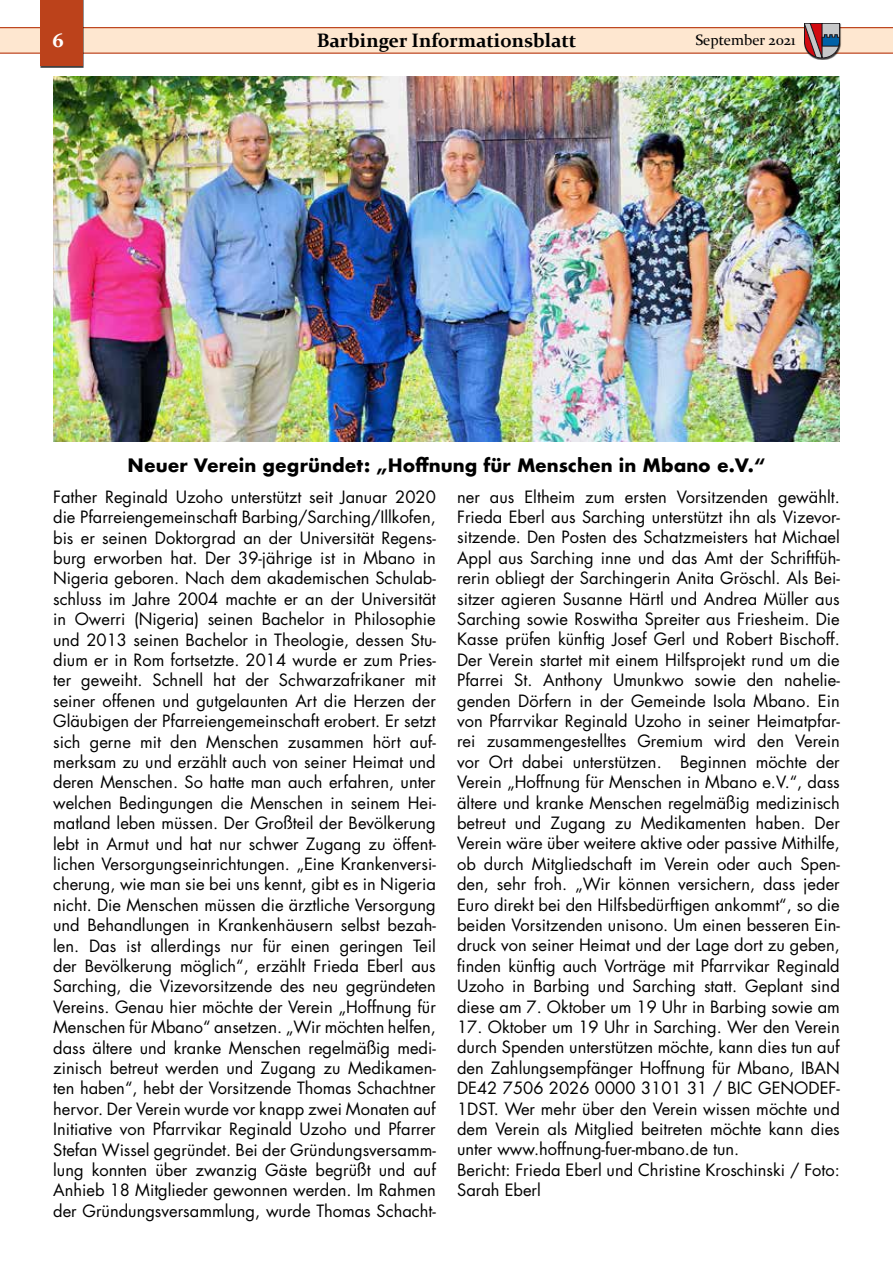
<style>
.page{position:relative;width:893px;height:1263px;background:#fff}
.page>*{position:absolute;margin:0;border:0;box-sizing:border-box;transform-origin:0 0}
.t1{font:700 19.5px "Constantia";color:#000}
.t2{font:700 19.5px "Constantia";color:#fff}
.t3{font:700 18px "Futura";color:#000}
.t4{font:16.5px/20.4px "Futura";color:#000;text-align:justify}
.t5{font:15px "Constantia";color:#000}
</style>
<div class="page">
<div style="left:0;top:28px;width:893px;height:25px;background:#fee7d0"></div>
<hr style="left:0;top:53px;width:893px;height:1px;background:#bc421b">
<hr style="left:0;top:27px;width:893px;height:1px;background:#bc421b">
<div style="left:40px;top:0;width:44px;height:68px;background:#404040"></div>
<div style="left:40px;top:0;width:43px;height:66px;background:#bc421b"></div>
<div style="left:804px;top:24px;width:38px;height:36px;background:#000;opacity:.75"></div>
<svg style="left:804px;top:23px;width:36px;height:35px"></svg>
<img style="left:53px;top:77px;width:787px;height:365px">
<p class="t2" style="left:53px;top:26px;width:12px">6</p>
<p class="t1" style="left:317px;top:27px;width:261px">Barbinger Informationsblatt</p>
<p class="t5" style="left:695px;top:30px;width:102px">September 2021</p>
<p class="t3" style="left:127px;top:452px;width:640px">Neuer Verein gegründet: „Hoffnung für Menschen in Mbano e.V.“</p>
<p class="t4" style="left:53px;top:486px;width:384px">Father Reginald Uzoho unterstützt seit Januar 2020 die Pfarreiengemeinschaft Barbing/Sarching/Illkofen, bis er seinen Doktorgrad an der Universität Regens&shy;burg erworben hat. Der 39-jährige ist in Mbano in Nigeria geboren. Nach dem akademischen Schulab&shy;schluss im Jahre 2004 machte er an der Universität in Owerri (Nigeria) seinen Bachelor in Philosophie und 2013 seinen Bachelor in Theologie, dessen Stu&shy;dium er in Rom fortsetzte. 2014 wurde er zum Pries&shy;ter geweiht. Schnell hat der Schwarzafrikaner mit seiner offenen und gutgelaunten Art die Herzen der Gläubigen der Pfarreiengemeinschaft erobert. Er setzt sich gerne mit den Menschen zusammen hört auf&shy;merksam zu und erzählt auch von seiner Heimat und deren Menschen. So hatte man auch erfahren, unter welchen Bedingungen die Menschen in seinem Hei&shy;matland leben müssen. Der Großteil der Bevölkerung lebt in Armut und hat nur schwer Zugang zu öffent&shy;lichen Versorgungseinrichtungen. „Eine Krankenversi&shy;cherung, wie man sie bei uns kennt, gibt es in Nigeria nicht. Die Menschen müssen die ärztliche Versorgung und Behandlungen in Krankenhäusern selbst bezah&shy;len. Das ist allerdings nur für einen geringen Teil der Bevölkerung möglich“, erzählt Frieda Eberl aus Sarching, die Vizevorsitzende des neu gegründeten Vereins. Genau hier möchte der Verein „Hoffnung für Menschen für Mbano“ ansetzen. „Wir möchten helfen, dass ältere und kranke Menschen regelmäßig medi&shy;zinisch betreut werden und Zugang zu Medikamen&shy;ten haben“, hebt der Vorsitzende Thomas Schachtner hervor. Der Verein wurde vor knapp zwei Monaten auf Initiative von Pfarrvikar Reginald Uzoho und Pfarrer Stefan Wissel gegründet. Bei der Gründungsversamm&shy;lung konnten über zwanzig Gäste begrüßt und auf Anhieb 18 Mitglieder gewonnen werden. Im Rahmen der Gründungsversammlung, wurde Thomas Schacht-</p>
<p class="t4" style="left:457px;top:486px;width:384px">ner aus Eltheim zum ersten Vorsitzenden gewählt.<br>Frieda Eberl aus Sarching unterstützt ihn als Vizevor&shy;sitzende. Den Posten des Schatzmeisters hat Michael Appl aus Sarching inne und das Amt der Schriftfüh&shy;rerin obliegt der Sarchingerin Anita Gröschl. Als Bei&shy;sitzer agieren Susanne Härtl und Andrea Müller aus Sarching sowie Roswitha Spreiter aus Friesheim. Die Kasse prüfen künftig Josef Gerl und Robert Bischoff.<br>Der Verein startet mit einem Hilfsprojekt rund um die Pfarrei St. Anthony Umunkwo sowie den nahelie&shy;genden Dörfern in der Gemeinde Isola Mbano. Ein von Pfarrvikar Reginald Uzoho in seiner Heimatpfar&shy;rei zusammengestelltes Gremium wird den Verein vor Ort dabei unterstützen. Beginnen möchte der Verein „Hoffnung für Menschen in Mbano e.V.“, dass ältere und kranke Menschen regelmäßig medizinisch betreut und Zugang zu Medikamenten haben. Der Verein wäre über weitere aktive oder passive Mithilfe, ob durch Mitgliedschaft im Verein oder auch Spen&shy;den, sehr froh. „Wir können versichern, dass jeder Euro direkt bei den Hilfsbedürftigen ankommt“, so die beiden Vorsitzenden unisono. Um einen besseren Ein&shy;druck von seiner Heimat und der Lage dort zu geben, finden künftig auch Vorträge mit Pfarrvikar Reginald Uzoho in Barbing und Sarching statt. Geplant sind diese am 7. Oktober um 19 Uhr in Barbing sowie am</p>
<p class="t4" style="left:457px;top:1016px;width:384px;text-align:left">17. Oktober um 19 Uhr in Sarching. Wer den Verein durch Spenden unterstützen möchte, kann dies tun auf den Zahlungsempfänger Hoffnung für Mbano, IBAN DE42 7506 2026 0000 3101 31 / BIC GENODEF-1DST. Wer mehr über den Verein wissen möchte und dem Verein als Mitglied beitreten möchte kann dies unter www.hoffnung-fuer-mbano.de tun.<br>Bericht: Frieda Eberl und Christine Kroschinski / Foto:<br>Sarah Eberl</p>
</div>
